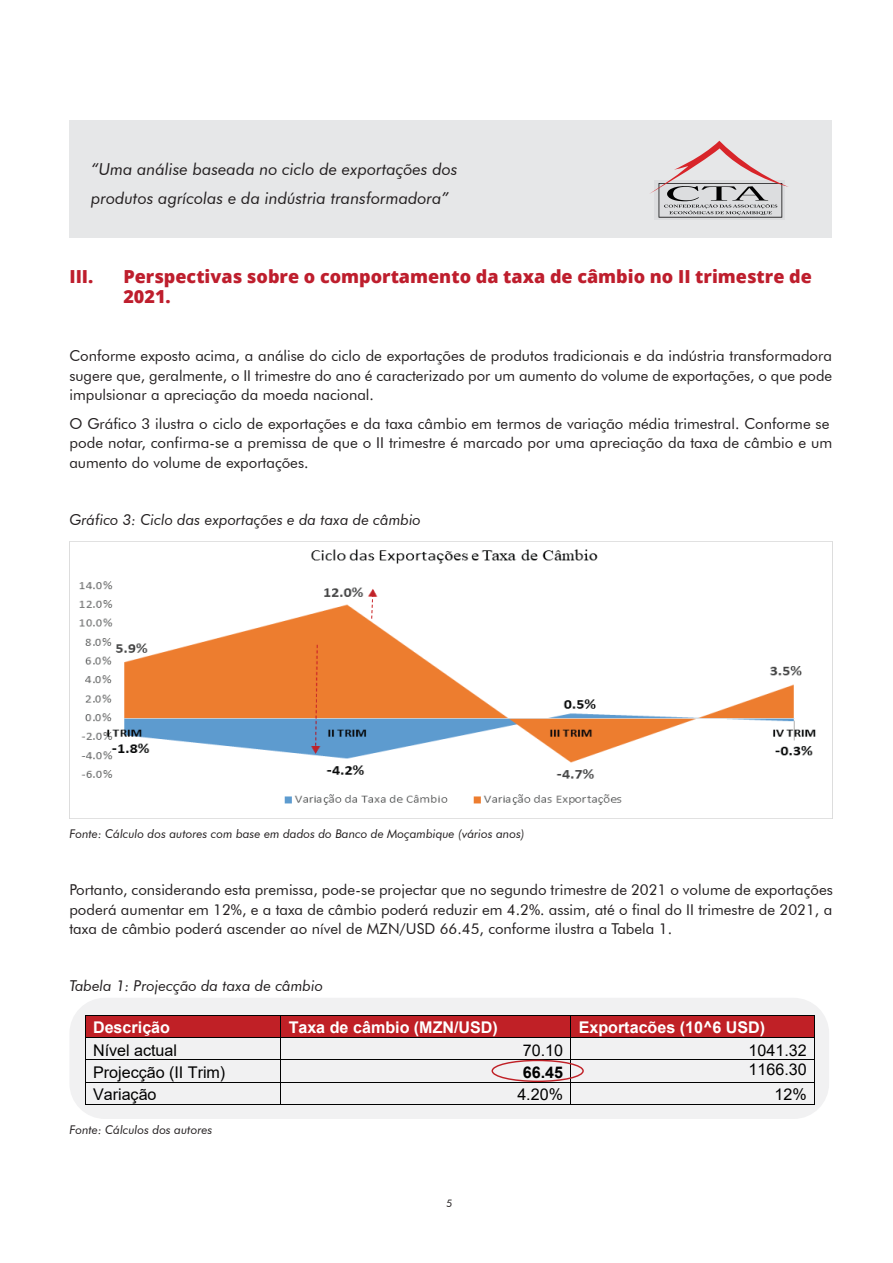
<style>
.page{position:relative;width:893px;height:1263px;background:#fff}
.page>*{position:absolute;margin:0;border:0;box-sizing:border-box;transform-origin:0 0}
.t1{font:800 18px/19.5px "Open Sans";color:#be1e2d}
.t2{font:italic 16.5px/28.5px "Futura BT";color:#231f20}
.t3{font:16.2px "Arial";color:#010101}
.t4{font:700 16.2px "Arial";color:#fff}
.t5{font:700 16.2px "Arial";color:#010101}
.t6{font:15px/19.5px "Futura BT";color:#231f20;text-align:justify}
.t7{font:italic 15px "Futura BT";color:#231f20}
.t8{font:italic 12px "Futura BT";color:#231f20}
.t9{font:italic 10.5px "Futura BT";color:#231f20}
</style>
<div class="page">
<div style="left:69px;top:998px;width:760px;height:121px;background:#f1f1f2;border-radius:36px"></div>
<div style="left:69px;top:120px;width:763px;height:117px;background:#e6e7e8"></div>
<div style="left:655px;top:180px;width:130px;height:40px;background:#dcdddf"></div>
<svg style="left:650px;top:141px;width:138px;height:77px"></svg>
<img style="left:69px;top:542px;width:747px;height:276px">
<div style="left:86px;top:1015px;width:194px;height:22px;background:#c02026"></div>
<div style="left:281px;top:1015px;width:289px;height:22px;background:#c02026"></div>
<div style="left:571px;top:1015px;width:243px;height:22px;background:#c02026"></div>
<hr style="left:86px;top:1015px;width:194px;height:1px;background:#010101">
<hr style="left:281px;top:1015px;width:289px;height:1px;background:#010101">
<hr style="left:571px;top:1015px;width:243px;height:1px;background:#010101">
<hr style="left:86px;top:1037px;width:194px;height:1px;background:#010101">
<hr style="left:281px;top:1037px;width:289px;height:1px;background:#010101">
<hr style="left:571px;top:1037px;width:243px;height:1px;background:#010101">
<hr style="left:86px;top:1059px;width:194px;height:1px;background:#010101">
<hr style="left:281px;top:1059px;width:289px;height:1px;background:#010101">
<hr style="left:571px;top:1059px;width:243px;height:1px;background:#010101">
<hr style="left:86px;top:1082px;width:194px;height:1px;background:#010101">
<hr style="left:281px;top:1082px;width:289px;height:1px;background:#010101">
<hr style="left:571px;top:1082px;width:243px;height:1px;background:#010101">
<svg style="left:85px;top:1015px;width:1px;height:90px"></svg>
<hr style="left:86px;top:1104px;width:194px;height:1px;background:#010101">
<svg style="left:280px;top:1015px;width:1px;height:90px"></svg>
<hr style="left:281px;top:1104px;width:289px;height:1px;background:#010101">
<svg style="left:570px;top:1015px;width:1px;height:90px"></svg>
<hr style="left:571px;top:1104px;width:243px;height:1px;background:#010101">
<svg style="left:814px;top:1015px;width:1px;height:90px"></svg>
<div style="left:492px;top:1060px;width:92px;height:22px;border:1px solid #c02026;border-radius:50%"></div>
<p class="t2" style="left:91px;top:155px;width:368px">“Uma análise baseada no ciclo de exportações dos produtos agrícolas e da indústria transformadora”</p>
<p class="t1" style="left:69px;top:266px;width:25px">III.</p>
<p class="t1" style="left:123px;top:266px;width:690px">Perspectivas sobre o comportamento da taxa de câmbio no II trimestre de<br>2021.</p>
<p class="t6" style="left:69px;top:346px;width:764px">Conforme exposto acima, a análise do ciclo de exportações de produtos tradicionais e da indústria transformadora sugere que, geralmente, o II trimestre do ano é caracterizado por um aumento do volume de exportações, o que pode impulsionar a apreciação da moeda nacional.</p>
<p class="t6" style="left:69px;top:414px;width:764px;text-align:left">O Gráfico 3 ilustra o ciclo de exportações e da taxa câmbio em termos de variação média trimestral. Conforme se pode notar, confirma-se a premissa de que o II trimestre é marcado por uma apreciação da taxa de câmbio e um aumento do volume de exportações.</p>
<p class="t7" style="left:69px;top:510px;width:353px">Gráfico 3: Ciclo das exportações e da taxa de câmbio</p>
<p class="t8" style="left:69px;top:827px;width:457px">Fonte: Cálculo dos autores com base em dados do Banco de Moçambique (vários anos)</p>
<p class="t6" style="left:69px;top:880px;width:765px">Portanto, considerando esta premissa, pode-se projectar que no segundo trimestre de 2021 o volume de exportações poderá aumentar em 12%, e a taxa de câmbio poderá reduzir em 4.2%. assim, até o final do II trimestre de 2021, a taxa de câmbio poderá ascender ao nível de MZN/USD 66.45, conforme ilustra a Tabela 1.</p>
<p class="t7" style="left:69px;top:977px;width:255px">Tabela 1: Projecção da taxa de câmbio</p>
<p class="t4" style="left:93px;top:1016px;width:78px">Descrição</p>
<p class="t4" style="left:289px;top:1016px;width:210px">Taxa de câmbio (MZN/USD)</p>
<p class="t4" style="left:579px;top:1016px;width:188px">Exportacões (10^6 USD)</p>
<p class="t3" style="left:93px;top:1039px;width:86px">Nível actual</p>
<p class="t3" style="left:523px;top:1039px;width:42px">70.10</p>
<p class="t3" style="left:749px;top:1039px;width:60px">1041.32</p>
<p class="t3" style="left:93px;top:1061px;width:134px">Projecção (II Trim)</p>
<p class="t5" style="left:523px;top:1061px;width:42px">66.45</p>
<p class="t3" style="left:749px;top:1058px;width:60px">1166.30</p>
<p class="t3" style="left:93px;top:1083px;width:65px">Variação</p>
<p class="t3" style="left:517px;top:1083px;width:47px">4.20%</p>
<p class="t3" style="left:774px;top:1083px;width:34px">12%</p>
<p class="t8" style="left:69px;top:1122px;width:144px">Fonte: Cálculos dos autores</p>
<p class="t9" style="left:446px;top:1197px;width:8px">5</p>
</div>
